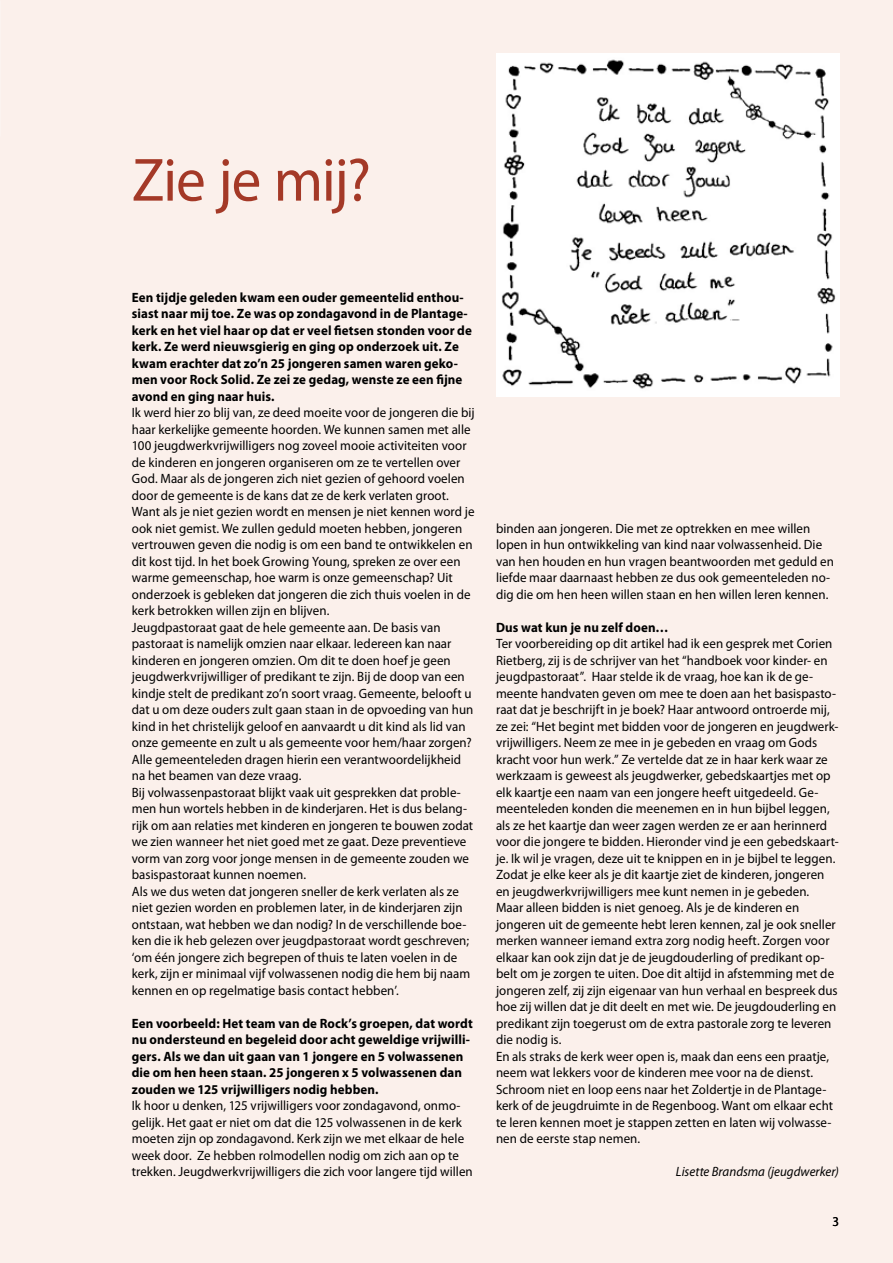
<style>
.page{position:relative;width:893px;height:1263px;background:#fbf0eb}
.page>*{position:absolute;margin:0;border:0;box-sizing:border-box;transform-origin:0 0}
.t1{font:61.5px "Myriad Pro";letter-spacing:-.02em;color:#a43927;scale:.96 1}
.t2{font:13.5px/16.5px "Myriad Pro";letter-spacing:.005em;color:#000;scale:.96 1}
.t3{font:700 13.5px/16.5px "Myriad Pro";letter-spacing:.01em;color:#000;scale:.96 1}
.t4{font:italic 13.5px "Myriad Pro";color:#000;scale:.96 1}
.t5{font:13.5px "Myriad Pro";letter-spacing:.005em;color:#000;scale:.95 1}
</style>
<div class="page">
<img style="left:496px;top:53px;width:344px;height:344px">
<h1 class="t1" style="left:132px;top:142px;width:251px">Zie je mij?</h1>
<p class="t3" style="left:132px;top:288px;width:356px">Een tijdje geleden kwam een ouder gemeentelid enthou&shy;siast naar mij toe. Ze was op zondagavond in de Plantage&shy;kerk en het viel haar op dat er veel fietsen stonden voor de kerk. Ze werd nieuwsgierig en ging op onderzoek uit. Ze kwam erachter dat zo’n 25 jongeren samen waren geko&shy;men voor Rock Solid. Ze zei ze gedag, wenste ze een fijne avond en ging naar huis.</p>
<p class="t2" style="left:132px;top:404px;width:359px">Ik werd hier zo blij van, ze deed moeite voor de jongeren die bij haar kerkelijke gemeente hoorden. We kunnen samen met alle 100 jeugdwerkvrijwilligers nog zoveel mooie activiteiten voor de kinderen en jongeren organiseren om ze te vertellen over God. Maar als de jongeren zich niet gezien of gehoord voelen door de gemeente is de kans dat ze de kerk verlaten groot.<br>Want als je niet gezien wordt en mensen je niet kennen word je ook niet gemist. We zullen geduld moeten hebben, jongeren vertrouwen geven die nodig is om een band te ontwikkelen en dit kost tijd. In het boek Growing Young, spreken ze over een warme gemeenschap, hoe warm is onze gemeenschap? Uit onderzoek is gebleken dat jongeren die zich thuis voelen in de kerk betrokken willen zijn en blijven.<br>Jeugdpastoraat gaat de hele gemeente aan. De basis van pastoraat is namelijk omzien naar elkaar. Iedereen kan naar kinderen en jongeren omzien. Om dit te doen hoef je geen jeugdwerkvrijwilliger of predikant te zijn. Bij de doop van een kindje stelt de predikant zo’n soort vraag. Gemeente, belooft u dat u om deze ouders zult gaan staan in de opvoeding van hun kind in het christelijk geloof en aanvaardt u dit kind als lid van onze gemeente en zult u als gemeente voor hem/haar zorgen?<br>Alle gemeenteleden dragen hierin een verantwoordelijkheid na het beamen van deze vraag.<br>Bij volwassenpastoraat blijkt vaak uit gesprekken dat proble&shy;men hun wortels hebben in de kinderjaren. Het is dus belang&shy;rijk om aan relaties met kinderen en jongeren te bouwen zodat we zien wanneer het niet goed met ze gaat. Deze preventieve vorm van zorg voor jonge mensen in de gemeente zouden we basispastoraat kunnen noemen.<br>Als we dus weten dat jongeren sneller de kerk verlaten als ze niet gezien worden en problemen later, in de kinderjaren zijn ontstaan, wat hebben we dan nodig? In de verschillende boe&shy;ken die ik heb gelezen over jeugdpastoraat wordt geschreven; ‘om één jongere zich begrepen of thuis te laten voelen in de kerk, zijn er minimaal vijf volwassenen nodig die hem bij naam kennen en op regelmatige basis contact hebben’.</p>
<p class="t3" style="left:132px;top:1014px;width:357px">Een voorbeeld: Het team van de Rock’s groepen, dat wordt nu ondersteund en begeleid door acht geweldige vrijwilli&shy;gers. Als we dan uit gaan van 1 jongere en 5 volwassenen die om hen heen staan. 25 jongeren x 5 volwassenen dan zouden we 125 vrijwilligers nodig hebben.</p>
<p class="t2" style="left:132px;top:1097px;width:357px">Ik hoor u denken, 125 vrijwilligers voor zondagavond, onmo&shy;gelijk. Het gaat er niet om dat die 125 volwassenen in de kerk moeten zijn op zondagavond. Kerk zijn we met elkaar de hele week door. Ze hebben rolmodellen nodig om zich aan op te trekken. Jeugdwerkvrijwilligers die zich voor langere tijd willen</p>
<p class="t2" style="left:496px;top:519px;width:353px">binden aan jongeren. Die met ze optrekken en mee willen lopen in hun ontwikkeling van kind naar volwassenheid. Die van hen houden en hun vragen beantwoorden met geduld en liefde maar daarnaast hebben ze dus ook gemeenteleden no&shy;dig die om hen heen willen staan en hen willen leren kennen.</p>
<p class="t3" style="left:496px;top:618px;width:181px">Dus wat kun je nu zelf doen…</p>
<p class="t2" style="left:496px;top:635px;width:358px">Ter voorbereiding op dit artikel had ik een gesprek met Corien Rietberg, zij is de schrijver van het “handboek voor kinder- en jeugdpastoraat”. Haar stelde ik de vraag, hoe kan ik de ge&shy;meente handvaten geven om mee te doen aan het basispasto&shy;raat dat je beschrijft in je boek? Haar antwoord ontroerde mij, ze zei: “Het begint met bidden voor de jongeren en jeugdwerk&shy;vrijwilligers. Neem ze mee in je gebeden en vraag om Gods kracht voor hun werk.” Ze vertelde dat ze in haar kerk waar ze werkzaam is geweest als jeugdwerker, gebedskaartjes met op elk kaartje een naam van een jongere heeft uitgedeeld. Ge&shy;meenteleden konden die meenemen en in hun bijbel leggen, als ze het kaartje dan weer zagen werden ze er aan herinnerd voor die jongere te bidden. Hieronder vind je een gebedskaart&shy;je. Ik wil je vragen, deze uit te knippen en in je bijbel te leggen.<br>Zodat je elke keer als je dit kaartje ziet de kinderen, jongeren en jeugdwerkvrijwilligers mee kunt nemen in je gebeden.<br>Maar alleen bidden is niet genoeg. Als je de kinderen en jongeren uit de gemeente hebt leren kennen, zal je ook sneller merken wanneer iemand extra zorg nodig heeft. Zorgen voor elkaar kan ook zijn dat je de jeugdouderling of predikant op&shy;belt om je zorgen te uiten. Doe dit altijd in afstemming met de jongeren zelf, zij zijn eigenaar van hun verhaal en bespreek dus hoe zij willen dat je dit deelt en met wie. De jeugdouderling en predikant zijn toegerust om de extra pastorale zorg te leveren die nodig is.<br>En als straks de kerk weer open is, maak dan eens een praatje, neem wat lekkers voor de kinderen mee voor na de dienst.<br>Schroom niet en loop eens naar het Zoldertje in de Plantage&shy;kerk of de jeugdruimte in de Regenboog. Want om elkaar echt te leren kennen moet je stappen zetten en laten wij volwasse&shy;nen de eerste stap nemen.</p>
<p class="t4" style="left:676px;top:1163px;width:171px">Lisette Brandsma (jeugdwerker)</p>
<p class="t5" style="left:832px;top:1213px;width:8px">3</p>
</div>
